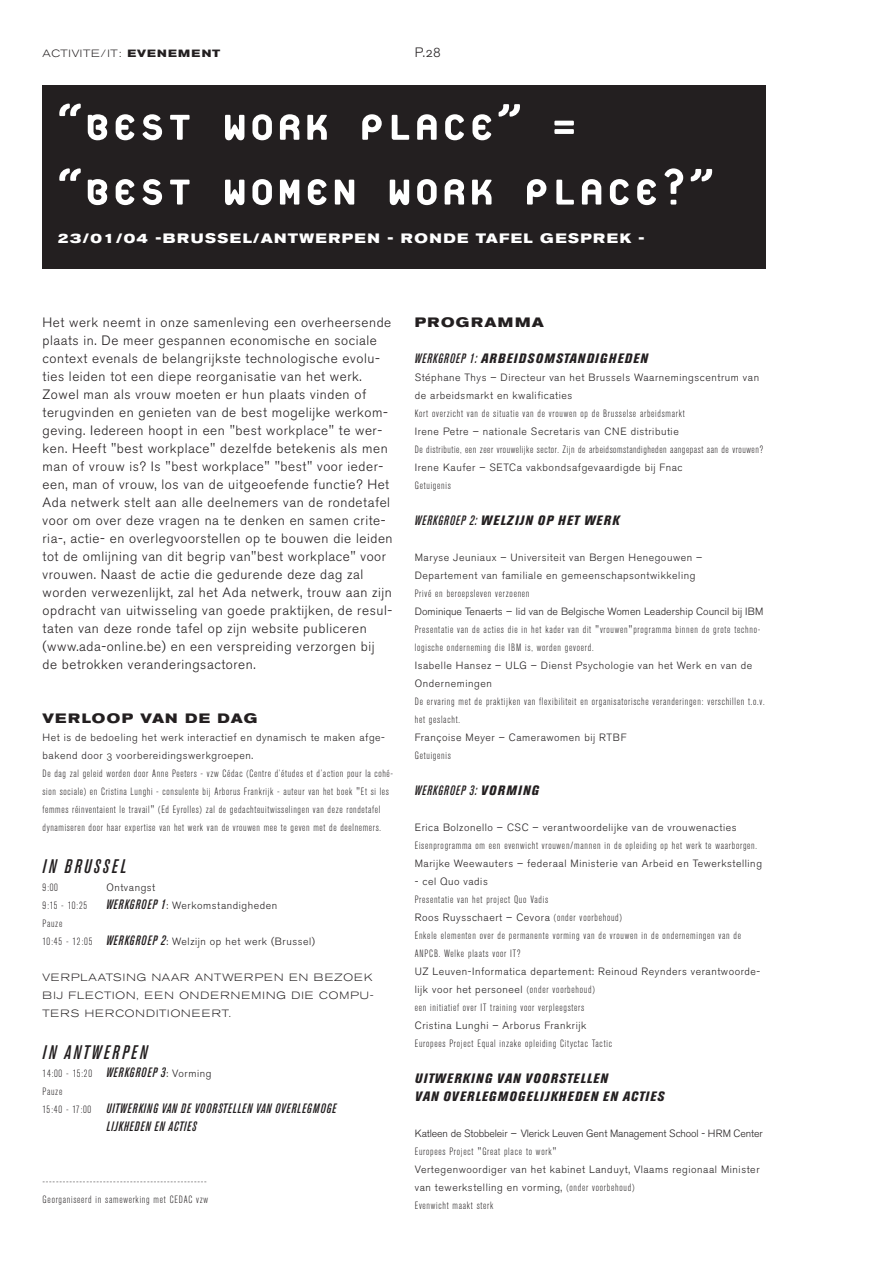
<style>
.page{position:relative;width:893px;height:1263px;background:#fff}
.page>*{position:absolute;margin:0;border:0;box-sizing:border-box;transform-origin:0 0}
.t1{font:800 54px/64.8px "Platelet";letter-spacing:.045em;color:#fff}
.t2{font:italic 500 condensed 19.5px "Akzidenz Grotesk BE";letter-spacing:.125em;color:#231f20}
.t3{font:13.5px/18px "Akzidenz Grotesk BE Light Os F";letter-spacing:.04em;color:#231f20}
.t4{font:italic 800 condensed 13.5px/18px "Akzidenz Grotesk BE";letter-spacing:.095em;color:#231f20}
.t5{font:italic 500 condensed 13.5px/18px "Akzidenz Grotesk BE";letter-spacing:.055em;color:#231f20}
.t6{font:700 expanded 13.5px "Akzidenz Grotesk BE";letter-spacing:.105em;color:#fff}
.t7{font:700 expanded 13.5px "Akzidenz Grotesk BE";letter-spacing:.085em;color:#231f20}
.t8{font:700 expanded 13.5px "Akzidenz Grotesk BE";letter-spacing:.105em;color:#231f20}
.t9{font:300 condensed 10.5px/18px "Akzidenz Grotesk BE";letter-spacing:.07em;color:#231f20}
.t10{font:10.5px/18px "Akzidenz Grotesk BE Light Os F";letter-spacing:.05em;color:#231f20}
.t11{font:300 expanded 10.5px/18px "Akzidenz Grotesk BE";letter-spacing:.095em;color:#231f20}
.t12{font:10.5px "Akzidenz Grotesk BE Light Os F";letter-spacing:.005em;color:#231f20}
.t13{font:10.5px "Akzidenz Grotesk BE Light Os F";letter-spacing:-.01em;color:#231f20}
.t14{font:300 expanded 10.5px "Akzidenz Grotesk BE";letter-spacing:.075em;color:#231f20}
.s1{font-weight:700}
.s2{font-family:"Akzidenz Grotesk BE";font-weight:500;font-style:italic;font-stretch:condensed;font-size:13.5px}
.s3{font-family:"Akzidenz Grotesk BE";font-weight:300;font-stretch:condensed}
.s4{font-weight:500;font-style:italic;font-size:13.5px}
.s5{font-family:"Akzidenz Grotesk BE Light Os F";font-weight:400;font-stretch:normal}
.s6{font-weight:300;font-style:normal;font-size:10.5px}
.s7{font-weight:500}
.s8{font-weight:800}
</style>
<div class="page">
<div style="left:43px;top:85px;width:722px;height:183px;background:#231f20"></div>
<p class="t14" style="left:43px;top:50px;width:179px">ACTIVITE/IT: <span class="s1">EVENEMENT</span></p>
<p class="t3" style="left:415px;top:45px;width:27px">P.28</p>
<h1 class="t1" style="left:58px;top:94px;width:658px">“BEST WORK PLACE” = “BEST WOMEN WORK PLACE?”</h1>
<p class="t6" style="left:58px;top:234px;width:588px">23/01/04 -BRUSSEL/ANTWERPEN - RONDE TAFEL GESPREK -</p>
<p class="t3" style="left:43px;top:315px;width:351px">Het werk neemt in onze samenleving een overheersende plaats in. De meer gespannen economische en sociale context evenals de belangrijkste technologische evolu&shy;ties leiden tot een diepe reorganisatie van het werk.<br>Zowel man als vrouw moeten er hun plaats vinden of terugvinden en genieten van de best mogelijke werkom&shy;geving. Iedereen hoopt in een "best workplace" te wer&shy;ken. Heeft "best workplace" dezelfde betekenis als men man of vrouw is? Is "best workplace" "best" voor ieder&shy;een, man of vrouw, los van de uitgeoefende functie? Het Ada netwerk stelt aan alle deelnemers van de rondetafel voor om over deze vragen na te denken en samen crite&shy;ria-, actie- en overlegvoorstellen op te bouwen die leiden tot de omlijning van dit begrip van"best workplace" voor vrouwen. Naast de actie die gedurende deze dag zal worden verwezenlijkt, zal het Ada netwerk, trouw aan zijn opdracht van uitwisseling van goede praktijken, de resul&shy;taten van deze ronde tafel op zijn website publiceren (www.ada-online.be) en een verspreiding verzorgen bij<br>de betrokken veranderingsactoren.</p>
<p class="t7" style="left:43px;top:714px;width:216px">VERLOOP VAN DE DAG</p>
<p class="t10" style="left:43px;top:730px;width:344px">Het is de bedoeling het werk interactief en dynamisch te maken afge&shy;bakend door 3 voorbereidingswerkgroepen.</p>
<p class="t9" style="left:43px;top:765px;width:352px">De dag zal geleid worden door Anne Peeters - vzw Cédac (Centre d’études et d’action pour la cohé&shy;sion sociale) en Cristina Lunghi - consulente bij Arborus Frankrijk - auteur van het boek "Et si les femmes réinventaient le travail" (Ed Eyrolles) zal de gedachteuitwisselingen van deze rondetafel dynamiseren door haar expertise van het werk van de vrouwen mee te geven met de deelnemers.</p>
<h2 class="t2" style="left:43px;top:859px;width:86px">IN BRUSSEL</h2>
<p class="t9" style="left:43px;top:879px;width:17px">9:00</p>
<p class="t10" style="left:106px;top:880px;width:50px">Ontvangst</p>
<p class="t9" style="left:43px;top:897px;width:46px">9:15 - 10:25</p>
<p class="t10" style="left:106px;top:898px;width:172px"><span class="s2">WERKGROEP 1</span>: Werkomstandigheden</p>
<p class="t9" style="left:43px;top:915px;width:21px">Pauze</p>
<p class="t10" style="left:43px;top:934px;width:274px"><span class="s3">10:45 - 12:05</span> <span class="s2">WERKGROEP 2</span>: Welzijn op het werk (Brussel)</p>
<p class="t11" style="left:43px;top:970px;width:333px">VERPLAATSING NAAR ANTWERPEN EN BEZOEK<br>BIJ FLECTION, EEN ONDERNEMING DIE COMPU-<br>TERS HERCONDITIONEERT.</p>
<h2 class="t2" style="left:43px;top:1045px;width:106px">IN ANTWERPEN</h2>
<p class="t9" style="left:43px;top:1065px;width:170px">14:00 - 15:20 <span class="s4">WERKGROEP 3</span><span class="s5">: Vorming<br></span>Pauze</p>
<p class="t5" style="left:106px;top:1100px;width:232px;text-indent:-64px"><span class="s6">15:40 - 17:00</span> UITWERKING VAN DE VOORSTELLEN VAN OVERLEGMOGE<br>LIJKHEDEN EN ACTIES</p>
<p class="t9" style="left:43px;top:1173px;width:167px">-------------------------------------------------<br>Georganiseerd in samewerking met CEDAC vzw</p>
<p class="t8" style="left:415px;top:318px;width:130px">PROGRAMMA</p>
<p class="t4" style="left:415px;top:351px;width:234px"><span class="s7">WERKGROEP 1:</span> ARBEIDSOMSTANDIGHEDEN</p>
<p class="t10" style="left:415px;top:370px;width:346px">Stéphane Thys – Directeur van het Brussels Waarnemingscentrum van de arbeidsmarkt en kwalificaties</p>
<p class="t9" style="left:415px;top:405px;width:271px">Kort overzicht van de situatie van de vrouwen op de Brusselse arbeidsmarkt</p>
<p class="t10" style="left:415px;top:424px;width:265px">Irene Petre – nationale Secretaris van CNE distributie</p>
<p class="t9" style="left:415px;top:441px;width:350px">De distributie, een zeer vrouwelijke sector. Zijn de arbeidsomstandigheden aangepast aan de vrouwen?</p>
<p class="t10" style="left:415px;top:460px;width:269px">Irene Kaufer – SETCa vakbondsafgevaardigde bij Fnac</p>
<p class="t9" style="left:415px;top:477px;width:37px">Getuigenis</p>
<p class="t4" style="left:415px;top:513px;width:206px"><span class="s7">WERKGROEP 2:</span> WELZIJN OP HET WERK</p>
<p class="t10" style="left:415px;top:550px;width:289px">Maryse Jeuniaux – Universiteit van Bergen Henegouwen –<br>Departement van familiale en gemeenschapsontwikkeling</p>
<p class="t9" style="left:415px;top:585px;width:116px">Privé en beroepsleven verzoenen</p>
<p class="t12" style="left:415px;top:608px;width:350px">Dominique Tenaerts – lid van de Belgische Women Leadership Council bij IBM</p>
<p class="t9" style="left:415px;top:621px;width:347px">Presentatie van de acties die in het kader van dit "vrouwen"programma binnen de grote techno&shy;logische onderneming die IBM is, worden gevoerd.</p>
<p class="t10" style="left:415px;top:658px;width:339px">Isabelle Hansez – ULG – Dienst Psychologie van het Werk en van de<br>Ondernemingen</p>
<p class="t9" style="left:415px;top:693px;width:351px">De ervaring met de praktijken van flexibiliteit en organisatorische veranderingen: verschillen t.o.v. het geslacht.</p>
<p class="t10" style="left:415px;top:730px;width:213px">Françoise Meyer – Camerawomen bij RTBF</p>
<p class="t9" style="left:415px;top:747px;width:37px">Getuigenis</p>
<p class="t5" style="left:415px;top:782px;width:126px">WERKGROEP 3: <span class="s8">VORMING</span></p>
<p class="t10" style="left:415px;top:820px;width:323px">Erica Bolzonello – CSC – verantwoordelijke van de vrouwenacties</p>
<p class="t9" style="left:415px;top:837px;width:344px">Eisenprogramma om een evenwicht vrouwen/mannen in de opleiding op het werk te waarborgen.</p>
<p class="t10" style="left:415px;top:856px;width:349px">Marijke Weewauters – federaal Ministerie van Arbeid en Tewerkstelling</p>
<p class="t10" style="left:415px;top:874px;width:75px">- cel Quo vadis</p>
<p class="t9" style="left:415px;top:891px;width:135px">Presentatie van het project Quo Vadis</p>
<p class="t10" style="left:415px;top:910px;width:209px">Roos Ruysschaert – Cevora <span class="s3">(onder voorbehoud)</span></p>
<p class="t9" style="left:415px;top:927px;width:328px">Enkele elementen over de permanente vorming van de vrouwen in de ondernemingen van de<br>ANPCB. Welke plaats voor IT?</p>
<p class="t10" style="left:415px;top:964px;width:347px">UZ Leuven-Informatica departement: Reinoud Reynders verantwoorde&shy;lijk voor het personeel <span class="s3">(onder voorbehoud)</span></p>
<p class="t9" style="left:415px;top:999px;width:171px">een initiatief over IT training voor verpleegsters</p>
<p class="t10" style="left:415px;top:1018px;width:173px">Cristina Lunghi – Arborus Frankrijk</p>
<p class="t9" style="left:415px;top:1035px;width:199px">Europees Project Equal inzake opleiding Cityctac Tactic</p>
<p class="t4" style="left:415px;top:1071px;width:251px">UITWERKING VAN VOORSTELLEN<br>VAN OVERLEGMOGELIJKHEDEN EN ACTIES</p>
<p class="t13" style="left:415px;top:1130px;width:349px">Katleen de Stobbeleir – Vlerick Leuven Gent Management School - HRM Center</p>
<p class="t9" style="left:415px;top:1143px;width:143px">Europees Project "Great place to work"</p>
<p class="t10" style="left:415px;top:1162px;width:346px">Vertegenwoordiger van het kabinet Landuyt, Vlaams regionaal Minister van tewerkstelling en vorming, <span class="s3">(onder voorbehoud)</span></p>
<p class="t9" style="left:415px;top:1197px;width:80px">Evenwicht maakt sterk</p>
</div>
